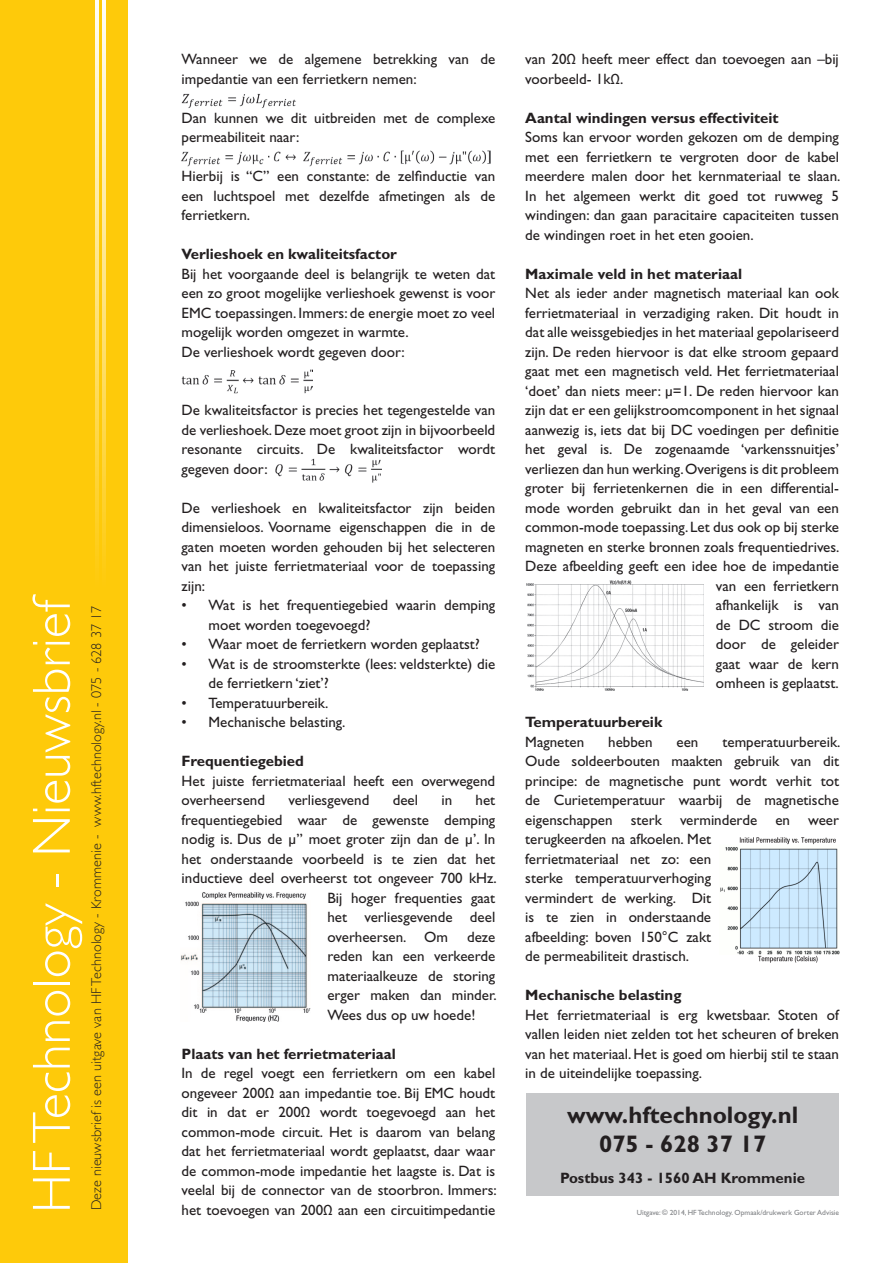
<style>
.page{position:relative;width:893px;height:1263px;background:#fff}
.page>*{position:absolute;margin:0;border:0;box-sizing:border-box;transform-origin:0 0}
.t1{font:300 54px "Gill Sans Std";color:#fff}
.t2{font:700 24px "Gill Sans Std";color:#231f20}
.t3{font:15px/19.5px "Gill Sans Std";color:#231f20;text-align:justify}
.t4{font:700 15px "Gill Sans Std";color:#231f20}
.t5{font:300 14.25px "Gill Sans Std";letter-spacing:.005em;color:#231f20}
.t6{font:7.5px "Gill Sans Std";color:#808285}
</style>
<div class="page">
<div style="left:0;top:0;width:128px;height:1263px;background:#feca0a"></div>
<img style="left:182px;top:93px;width:114px;height:15px">
<hr style="left:102px;top:0;width:3px;height:587px;background:#fff">
<hr style="left:95px;top:0;width:3px;height:587px;background:#fff">
<div style="left:526px;top:1094px;width:313px;height:102px;background:#c7c8ca"></div>
<img style="left:181px;top:151px;width:310px;height:15px">
<img style="left:182px;top:369px;width:130px;height:24px">
<img style="left:275px;top:458px;width:107px;height:24px">
<img style="left:180px;top:892px;width:130px;height:129px">
<img style="left:526px;top:580px;width:177px;height:110px">
<img style="left:720px;top:837px;width:119px;height:125px">
<p class="t1" style="left:21px;top:1213px;width:620px;rotate:-90deg">HF Technology - Nieuwsbrief</p>
<p class="t5" style="left:88px;top:1210px;width:606px;rotate:-90deg">Deze nieuwsbrief is een uitgave van HF Technology - Krommenie - www.hftechnology.nl - 075 - 628 37 17</p>
<p class="t3" style="left:182px;top:50px;width:315px">Wanneer we de algemene betrekking van de impedantie van een ferrietkern nemen:</p>
<p class="t3" style="left:182px;top:108px;width:315px">Dan kunnen we dit uitbreiden met de complexe permeabiliteit naar:</p>
<p class="t3" style="left:182px;top:167px;width:315px">Hierbij is “C” een constante: de zelfinductie van een luchtspoel met dezelfde afmetingen als de ferrietkern.</p>
<p class="t4" style="left:182px;top:245px;width:217px">Verlieshoek en kwaliteitsfactor</p>
<p class="t3" style="left:182px;top:264px;width:315px">Bij het voorgaande deel is belangrijk te weten dat een zo groot mogelijke verlieshoek gewenst is voor EMC toepassingen. Immers: de energie moet zo veel mogelijk worden omgezet in warmte.</p>
<p class="t3" style="left:182px;top:342px;width:225px">De verlieshoek wordt gegeven door:</p>
<p class="t3" style="left:182px;top:401px;width:315px">De kwaliteitsfactor is precies het tegengestelde van de verlieshoek. Deze moet groot zijn in bijvoorbeeld resonante circuits. De kwaliteitsfactor wordt gegeven door:</p>
<p class="t3" style="left:182px;top:498px;width:315px">De verlieshoek en kwaliteitsfactor zijn beiden dimensieloos. Voorname eigenschappen die in de gaten moeten worden gehouden bij het selecteren van het juiste ferrietmateriaal voor de toepassing zijn:</p>
<p class="t3" style="left:209px;top:596px;width:288px;text-indent:-27px">• Wat is het frequentiegebied waarin demping moet worden toegevoegd?</p>
<p class="t3" style="left:182px;top:635px;width:300px">• Waar moet de ferrietkern worden geplaatst?</p>
<p class="t3" style="left:209px;top:654px;width:288px;text-indent:-27px">• Wat is de stroomsterkte (lees: veldsterkte) die de ferrietkern ‘ziet’?</p>
<p class="t3" style="left:182px;top:693px;width:148px">• Temperatuurbereik.</p>
<p class="t3" style="left:182px;top:713px;width:165px">• Mechanische belasting.</p>
<p class="t4" style="left:182px;top:752px;width:124px">Frequentiegebied</p>
<p class="t3" style="left:182px;top:771px;width:315px">Het juiste ferrietmateriaal heeft een overwegend overheersend</p>
<p class="t3" style="left:288px;top:791px;width:82px">verliesgevend</p>
<p class="t3" style="left:393px;top:791px;width:27px">deel</p>
<p class="t3" style="left:441px;top:791px;width:12px">in</p>
<p class="t3" style="left:476px;top:791px;width:21px">het</p>
<p class="t3" style="left:182px;top:810px;width:315px">frequentiegebied waar de gewenste demping</p>
<p class="t3" style="left:182px;top:830px;width:315px">nodig is. Dus de µ” moet groter zijn dan de µ’. In</p>
<p class="t3" style="left:182px;top:849px;width:315px">het onderstaande voorbeeld is te zien dat het</p>
<p class="t3" style="left:182px;top:869px;width:317px">inductieve deel overheerst tot ongeveer 700 kHz.</p>
<p class="t3" style="left:327px;top:888px;width:169px">Bij hoger frequenties gaat</p>
<p class="t3" style="left:327px;top:908px;width:169px">het verliesgevende deel</p>
<p class="t3" style="left:327px;top:927px;width:122px">overheersen. Om</p>
<p class="t3" style="left:327px;top:927px;width:171px;text-indent:140px">deze reden kan een verkeerde materiaalkeuze de storing erger maken dan minder.<br>Wees dus op uw hoede!</p>
<p class="t4" style="left:182px;top:1045px;width:216px">Plaats van het ferrietmateriaal</p>
<p class="t3" style="left:182px;top:1064px;width:317px">In de regel voegt een ferrietkern om een kabel ongeveer 200Ω aan impedantie toe. Bij EMC houdt dit in dat er 200Ω wordt toegevoegd aan het common-mode circuit. Het is daarom van belang dat het ferrietmateriaal wordt geplaatst, daar waar de common-mode impedantie het laagste is. Dat is veelal bij de connector van de stoorbron. Immers: het toevoegen van 200Ω aan een circuitimpedantie</p>
<p class="t3" style="left:525px;top:50px;width:315px">van 20Ω heeft meer effect dan toevoegen aan –bij voorbeeld- 1kΩ.</p>
<p class="t4" style="left:525px;top:109px;width:255px">Aantal windingen versus effectiviteit</p>
<p class="t3" style="left:525px;top:128px;width:317px">Soms kan ervoor worden gekozen om de demping met een ferrietkern te vergroten door de kabel meerdere malen door het kernmateriaal te slaan.<br>In het algemeen werkt dit goed tot ruwweg 5 windingen: dan gaan paracitaire capaciteiten tussen de windingen roet in het eten gooien.</p>
<p class="t4" style="left:525px;top:265px;width:218px">Maximale veld in het materiaal</p>
<p class="t3" style="left:525px;top:284px;width:316px">Net als ieder ander magnetisch materiaal kan ook ferrietmateriaal in verzadiging raken. Dit houdt in dat alle weissgebiedjes in het materiaal gepolariseerd zijn. De reden hiervoor is dat elke stroom gepaard gaat met een magnetisch veld. Het ferrietmateriaal ‘doet’ dan niets meer: µ=1. De reden hiervoor kan zijn dat er een gelijkstroomcomponent in het signaal aanwezig is, iets dat bij DC voedingen per definitie het geval is. De zogenaamde ‘varkenssnuitjes’ verliezen dan hun werking. Overigens is dit probleem groter bij ferrietenkernen die in een differential&shy;mode worden gebruikt dan in het geval van een common-mode toepassing. Let dus ook op bij sterke magneten en sterke bronnen zoals frequentiedrives.</p>
<p class="t3" style="left:716px;top:557px;width:125px;text-indent:-191px">Deze afbeelding geeft een idee hoe de impedantie van een ferrietkern afhankelijk is van de DC stroom die door de geleider gaat waar de kern omheen is geplaatst.</p>
<p class="t4" style="left:525px;top:713px;width:139px">Temperatuurbereik</p>
<p class="t3" style="left:525px;top:732px;width:60px">Magneten</p>
<p class="t3" style="left:608px;top:732px;width:46px">hebben</p>
<p class="t3" style="left:677px;top:732px;width:23px">een</p>
<p class="t3" style="left:525px;top:732px;width:317px;text-align:left;text-indent:197px">temperatuurbereik.<br>Oude soldeerbouten maakten gebruik van dit principe: de magnetische punt wordt verhit tot de Curietemperatuur waarbij de magnetische eigenschappen sterk verminderde en weer terugkeerden na afkoelen. Met<br>ferrietmateriaal net zo: een<br>sterke temperatuurverhoging<br>vermindert de werking. Dit<br>is te zien in onderstaande<br>afbeelding: boven 150°C zakt<br>de permeabiliteit drastisch.</p>
<p class="t4" style="left:525px;top:986px;width:158px">Mechanische belasting</p>
<p class="t3" style="left:525px;top:1005px;width:315px">Het ferrietmateriaal is erg kwetsbaar. Stoten of vallen leiden niet zelden tot het scheuren of breken van het materiaal. Het is goed om hierbij stil te staan in de uiteindelijke toepassing.</p>
<p class="t2" style="left:567px;top:1100px;width:232px">www.hftechnology.nl</p>
<p class="t2" style="left:599px;top:1129px;width:169px">075 - 628 37 17</p>
<p class="t4" style="left:560px;top:1169px;width:246px">Postbus 343 - 1560 AH Krommenie</p>
<p class="t6" style="left:637px;top:1208px;width:204px">Uitgave: © 2014, HF Technology. Opmaak/drukwerk Gorter Advisie</p>
</div>
